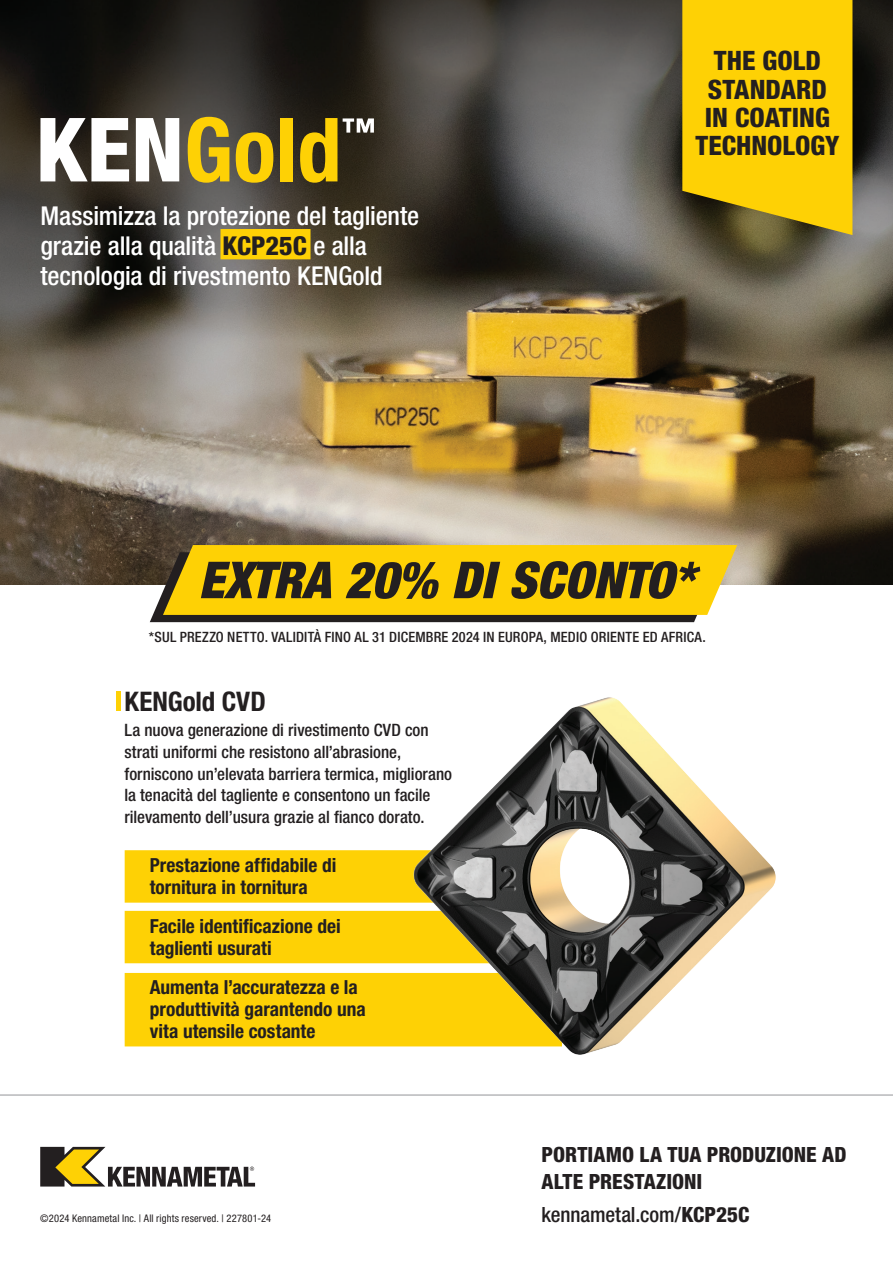
<style>
.page{position:relative;width:893px;height:1263px;background:#fff}
.page>*{position:absolute;margin:0;border:0;box-sizing:border-box;transform-origin:0 0}
.t1{font:italic 900 condensed 51px "Helvetica Neue LT Std";color:#231f20}
.t2{font:700 condensed 27px "Helvetica Neue LT Pro";letter-spacing:-.005em;color:#231f20}
.t3{font:800 condensed 26.7px/28.3px "Helvetica Neue LT Std";color:#231f20;text-align:center}
.t4{font:500 condensed 25.95px/29.7px "Helvetica Neue LT Pro";letter-spacing:-.005em;color:#fff}
.t5{font:800 condensed 21px/27px "Helvetica Neue LT Pro";color:#231f20}
.t6{font:500 condensed 21px "Helvetica Neue LT Pro";letter-spacing:-.005em;color:#231f20}
.t7{font:700 condensed 19.35px/22px "Helvetica Neue LT Pro";color:#231f20}
.t8{font:500 condensed 17.1px/21.8px "Helvetica Neue LT Pro";color:#231f20}
.t9{font:500 condensed 14.25px "Helvetica Neue LT Pro";letter-spacing:.015em;color:#231f20}
.t10{font:condensed 10.5px "Helvetica Neue LT Std";letter-spacing:.015em;color:#231f20}
.s1{font-weight:800;color:#231f20}
.s2{font-weight:800}
</style>
<div class="page">
<img style="left:0;top:0;width:893px;height:585px">
<svg style="left:682px;top:0;width:170px;height:235px;background:#ecc308"></svg>
<div style="left:125px;top:911px;width:269px;height:52px;background:#fed105"></div>
<div style="left:125px;top:850px;width:269px;height:53px;background:#fed105"></div>
<div style="left:125px;top:973px;width:269px;height:73px;background:#fed105"></div>
<div style="left:220px;top:229px;width:90px;height:30px;background:#fed105"></div>
<div style="left:116px;top:692px;width:5px;height:19px;background:#fed105"></div>
<svg style="left:41px;top:118px;width:88px;height:63px"></svg>
<svg style="left:136px;top:118px;width:43px;height:63px"></svg>
<svg style="left:188px;top:117px;width:41px;height:66px;background:#c0a322"></svg>
<svg style="left:236px;top:132px;width:37px;height:51px;background:#bd9f19"></svg>
<div style="left:280px;top:118px;width:13px;height:63px;background:#fed105"></div>
<svg style="left:300px;top:118px;width:37px;height:65px;background:#ae8f0c"></svg>
<svg style="left:343px;top:118px;width:31px;height:15px"></svg>
<svg style="left:150px;top:545px;width:587px;height:77px;background:#e3bc10"></svg>
<img style="left:394px;top:697px;width:382px;height:358px">
<svg style="left:0;top:1095px;width:893px;height:92px"></svg>
<svg style="left:40px;top:1147px;width:215px;height:39px"></svg>
<h3 class="t4" style="left:40px;top:201px;width:380px">Massimizza la protezione del tagliente grazie alla qualità <span class="s1">KCP25C</span> e alla tecnologia di rivestmento KENGold</h3>
<h3 class="t3" style="left:695px;top:46px;width:146px">THE GOLD<br>STANDARD<br>IN COATING<br>TECHNOLOGY</h3>
<h1 class="t1" style="left:199px;top:549px;width:497px">EXTRA 20% DI SCONTO*</h1>
<p class="t9" style="left:149px;top:628px;width:558px">*SUL PREZZO NETTO. VALIDITÀ FINO AL 31 DICEMBRE 2024 IN EUROPA, MEDIO ORIENTE ED AFRICA.</p>
<h2 class="t2" style="left:124px;top:685px;width:143px">KENGold CVD</h2>
<p class="t8" style="left:124px;top:719px;width:329px">La nuova generazione di rivestimento CVD con strati uniformi che resistono all’abrasione, forniscono un’elevata barriera termica, migliorano la tenacità del tagliente e consentono un facile rilevamento dell’usura grazie al fianco dorato.</p>
<p class="t7" style="left:150px;top:854px;width:188px">Prestazione affidabile di tornitura in tornitura</p>
<p class="t7" style="left:150px;top:915px;width:192px">Facile identificazione dei taglienti usurati</p>
<p class="t7" style="left:150px;top:977px;width:217px">Aumenta l’accuratezza e la produttività garantendo una vita utensile costante</p>
<p class="t10" style="left:40px;top:1212px;width:232px">©2024 Kennametal Inc. | All rights reserved. | 227801-24</p>
<p class="t5" style="left:541px;top:1141px;width:306px">PORTIAMO LA TUA PRODUZIONE AD<br>ALTE PRESTAZIONI</p>
<p class="t6" style="left:541px;top:1202px;width:209px">kennametal.com/<span class="s2">KCP25C</span></p>
</div>
